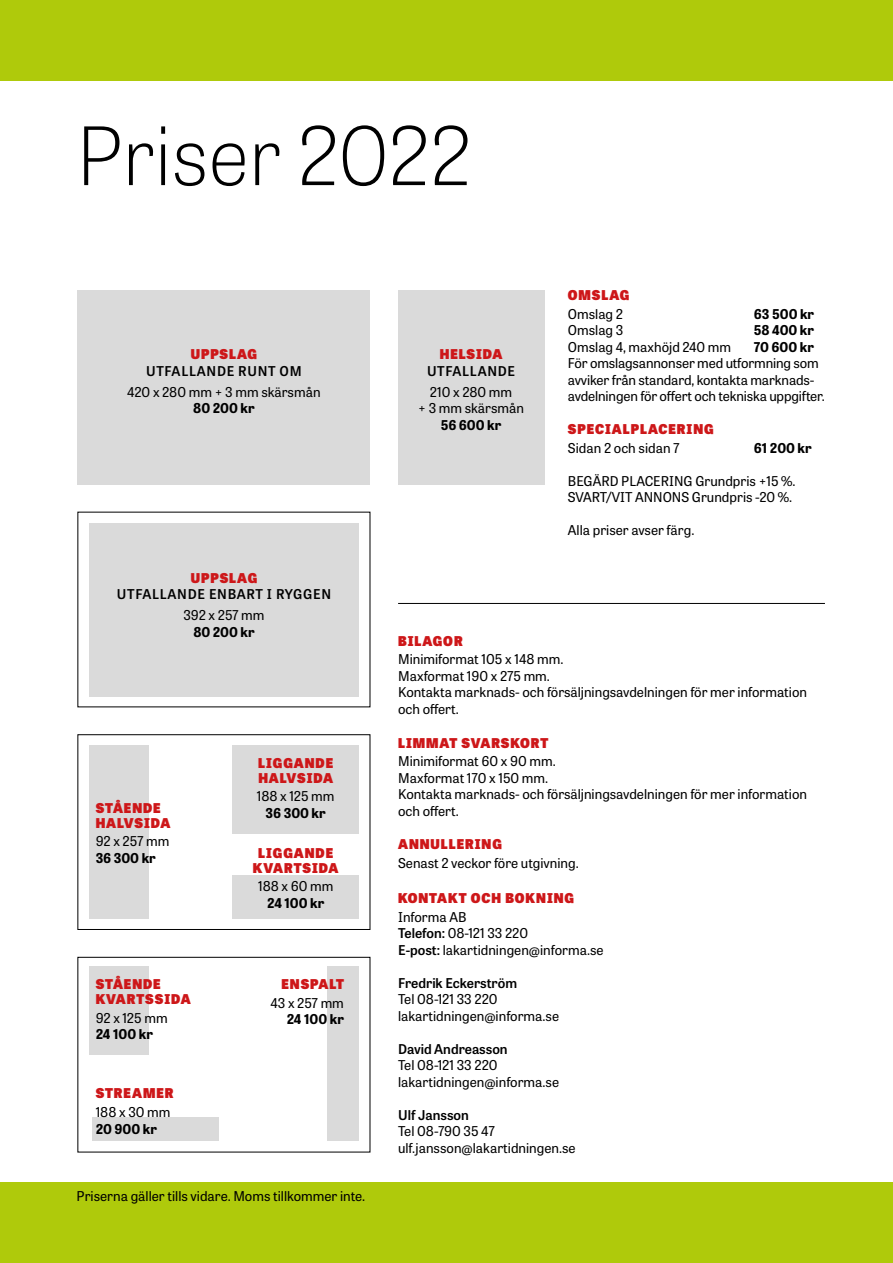
<style>
.page{position:relative;width:893px;height:1263px;background:#fff}
.page>*{position:absolute;margin:0;border:0;box-sizing:border-box;transform-origin:0 0}
.t1{font:100 79.95px "Tablet Gothic";letter-spacing:-.005em;color:#000}
.t2{font:13.5px/16.5px "Tablet Gothic";color:#000}
.t3{font:800 13.5px/15px "Tablet Gothic";letter-spacing:.07em;color:#cd1719}
.t4{font:700 13.5px "Tablet Gothic";color:#000}
.t5{font:600 13.5px "Tablet Gothic";letter-spacing:.05em;color:#000}
.t6{font:600 13.5px "Tablet Gothic";color:#000}
.s1{font-weight:600}
</style>
<div class="page">
<div style="left:78px;top:957px;width:292px;height:195px;border:1px solid #000"></div>
<div style="left:78px;top:734px;width:292px;height:196px;border:1px solid #000"></div>
<div style="left:78px;top:290px;width:292px;height:194px;background:#dadada"></div>
<div style="left:89px;top:745px;width:60px;height:173px;background:#dadada"></div>
<div style="left:233px;top:745px;width:126px;height:88px;background:#dadada"></div>
<div style="left:233px;top:875px;width:126px;height:43px;background:#dadada"></div>
<div style="left:92px;top:1117px;width:127px;height:24px;background:#dadada"></div>
<div style="left:89px;top:966px;width:60px;height:89px;background:#dadada"></div>
<div style="left:328px;top:966px;width:31px;height:175px;background:#dadada"></div>
<div style="left:398px;top:290px;width:146px;height:194px;background:#dadada"></div>
<div style="left:89px;top:523px;width:270px;height:173px;background:#dadada"></div>
<div style="left:0;top:0;width:893px;height:81px;background:#afca0b"></div>
<div style="left:0;top:1182px;width:893px;height:81px;background:#afca0b"></div>
<hr style="left:398px;top:603px;width:427px;height:1px;background:#000">
<h1 class="t1" style="left:77px;top:102px;width:396px">Priser 2022</h1>
<p class="t3" style="left:191px;top:346px;width:68px">UPPSLAG</p>
<p class="t5" style="left:146px;top:361px;width:157px">UTFALLANDE RUNT OM</p>
<p class="t2" style="left:127px;top:383px;width:195px">420 x 280 mm + 3 mm skärsmån</p>
<p class="t4" style="left:193px;top:399px;width:63px">80 200 kr</p>
<p class="t3" style="left:440px;top:346px;width:64px">HELSIDA</p>
<p class="t5" style="left:427px;top:361px;width:90px">UTFALLANDE</p>
<p class="t2" style="left:418px;top:383px;width:107px;text-align:center">210 x 280 mm<br>+ 3 mm skärsmån</p>
<p class="t4" style="left:441px;top:415px;width:62px">56 600 kr</p>
<p class="t3" style="left:568px;top:287px;width:63px">OMSLAG</p>
<p class="t2" style="left:568px;top:305px;width:57px">Omslag 2</p>
<p class="t4" style="left:754px;top:304px;width:62px">63 500 kr</p>
<p class="t2" style="left:568px;top:321px;width:57px">Omslag 3</p>
<p class="t4" style="left:754px;top:320px;width:62px">58 400 kr</p>
<p class="t2" style="left:568px;top:338px;width:165px">Omslag 4, maxhöjd 240 mm</p>
<p class="t4" style="left:754px;top:337px;width:62px">70 600 kr</p>
<p class="t2" style="left:568px;top:354px;width:258px">För omslagsannonser med utformning som avviker från standard, kontakta marknads&shy;avdelningen för offert och tekniska uppgifter.</p>
<p class="t3" style="left:568px;top:421px;width:147px">SPECIALPLACERING</p>
<p class="t2" style="left:568px;top:439px;width:113px">Sidan 2 och sidan 7</p>
<p class="t4" style="left:754px;top:438px;width:59px">61 200 kr</p>
<p class="t2" style="left:568px;top:472px;width:229px">BEGÄRD PLACERING Grundpris +15 %.<br>SVART/VIT ANNONS Grundpris -20 %.</p>
<p class="t2" style="left:568px;top:521px;width:128px">Alla priser avser färg.</p>
<p class="t3" style="left:191px;top:570px;width:68px">UPPSLAG</p>
<p class="t5" style="left:117px;top:585px;width:216px">UTFALLANDE ENBART I RYGGEN</p>
<p class="t2" style="left:184px;top:606px;width:83px">392 x 257 mm</p>
<p class="t4" style="left:193px;top:622px;width:63px">80 200 kr</p>
<p class="t3" style="left:96px;top:799px;width:76px">STÅENDE<br>HALVSIDA</p>
<p class="t2" style="left:96px;top:833px;width:75px">92 x 257 mm</p>
<p class="t4" style="left:96px;top:848px;width:62px">36 300 kr</p>
<p class="t3" style="left:96px;top:976px;width:97px">STÅENDE<br>KVARTSSIDA</p>
<p class="t2" style="left:96px;top:1009px;width:73px">92 x 125 mm</p>
<p class="t4" style="left:96px;top:1024px;width:59px">24 100 kr</p>
<p class="t3" style="left:96px;top:1085px;width:79px">STREAMER</p>
<p class="t2" style="left:96px;top:1103px;width:76px">188 x 30 mm</p>
<p class="t4" style="left:96px;top:1119px;width:63px">20 900 kr</p>
<p class="t3" style="left:258px;top:754px;width:76px">LIGGANDE<br>HALVSIDA</p>
<p class="t2" style="left:257px;top:787px;width:79px">188 x 125 mm</p>
<p class="t4" style="left:266px;top:803px;width:62px">36 300 kr</p>
<p class="t3" style="left:253px;top:845px;width:87px;text-align:center">LIGGANDE<br>KVARTSIDA</p>
<p class="t2" style="left:258px;top:878px;width:77px">188 x 60 mm</p>
<p class="t4" style="left:267px;top:893px;width:59px">24 100 kr</p>
<p class="t3" style="left:282px;top:976px;width:64px">ENSPALT</p>
<p class="t2" style="left:270px;top:994px;width:75px">43 x 257 mm</p>
<p class="t4" style="left:287px;top:1009px;width:59px">24 100 kr</p>
<p class="t2" style="left:77px;top:1187px;width:290px">Priserna gäller tills vidare. Moms tillkommer inte.</p>
<p class="t3" style="left:398px;top:633px;width:66px">BILAGOR</p>
<p class="t2" style="left:398px;top:651px;width:410px">Minimiformat 105 x 148 mm.<br>Maxformat 190 x 275 mm.<br>Kontakta marknads- och försäljningsavdelningen för mer information och offert.</p>
<p class="t3" style="left:398px;top:734px;width:152px">LIMMAT SVARSKORT</p>
<p class="t2" style="left:398px;top:752px;width:410px">Minimiformat 60 x 90 mm.<br>Maxformat 170 x 150 mm.<br>Kontakta marknads- och försäljningsavdelningen för mer information och offert.</p>
<p class="t3" style="left:398px;top:836px;width:105px">ANNULLERING</p>
<p class="t2" style="left:398px;top:854px;width:182px">Senast 2 veckor före utgivning.</p>
<p class="t3" style="left:398px;top:890px;width:178px">KONTAKT OCH BOKNING</p>
<p class="t2" style="left:398px;top:908px;width:207px">Informa AB<br><span class="s1">Telefon:</span> 08-121 33 220<br><span class="s1">E-post:</span> lakartidningen@informa.se</p>
<p class="t6" style="left:398px;top:973px;width:121px">Fredrik Eckerström</p>
<p class="t2" style="left:398px;top:990px;width:163px">Tel 08-121 33 220 lakartidningen@informa.se</p>
<p class="t6" style="left:398px;top:1039px;width:111px">David Andreasson</p>
<p class="t2" style="left:398px;top:1056px;width:163px">Tel 08-121 33 220 lakartidningen@informa.se</p>
<p class="t6" style="left:398px;top:1105px;width:72px">Ulf Jansson</p>
<p class="t2" style="left:398px;top:1122px;width:179px">Tel 08-790 35 47 ulf.jansson@lakartidningen.se</p>
</div>
